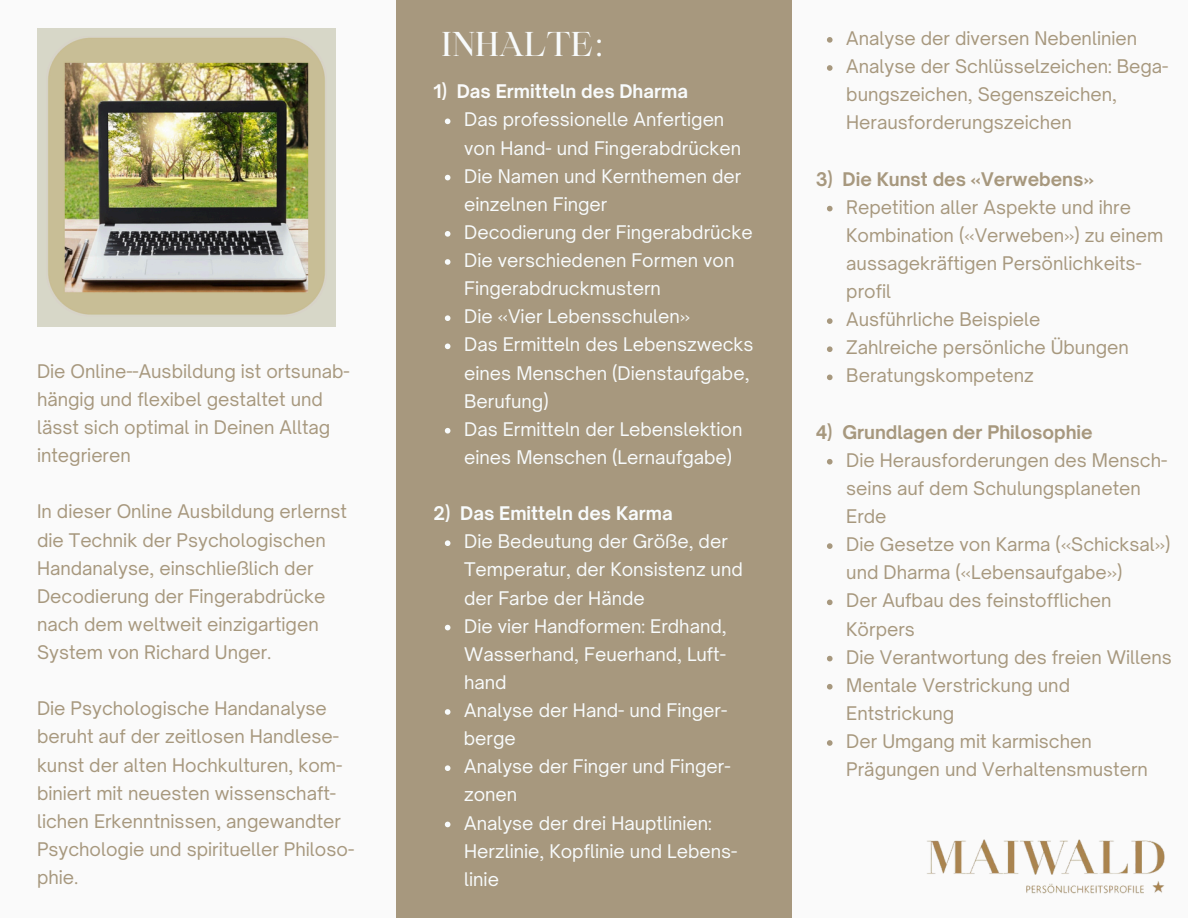
<style>
.page{position:relative;width:1188px;height:918px;background:#fff}
.page>*{position:absolute;margin:0;border:0;box-sizing:border-box;transform-origin:0 0}
.t1{font:33px "Maharlika";color:#f8fbfc}
.t2{font:18px/28.2px "Open Sauce One";color:#a7987e}
.t3{font:18px/28.2px "Open Sauce One";color:#f8fbfc}
.t4{font:700 18px "Open Sauce One";color:#a7987e}
.t5{font:700 18px "Open Sauce One";color:#f8fbfc}
.s1{color:#fbfbfb}
</style>
<div class="page">
<div style="left:396px;top:0;width:396px;height:918px;background:#a7987e"></div>
<img style="left:926px;top:839px;width:239px;height:55px">
<img style="left:37px;top:28px;width:298px;height:299px">
<svg style="left:445px;top:119px;width:5px;height:5px"></svg>
<svg style="left:445px;top:175px;width:5px;height:5px"></svg>
<svg style="left:445px;top:231px;width:5px;height:6px"></svg>
<svg style="left:445px;top:259px;width:5px;height:6px"></svg>
<svg style="left:445px;top:315px;width:5px;height:6px"></svg>
<svg style="left:445px;top:344px;width:5px;height:5px"></svg>
<svg style="left:445px;top:428px;width:5px;height:6px"></svg>
<svg style="left:445px;top:540px;width:5px;height:6px"></svg>
<svg style="left:445px;top:625px;width:5px;height:5px"></svg>
<svg style="left:445px;top:709px;width:5px;height:6px"></svg>
<svg style="left:445px;top:765px;width:5px;height:6px"></svg>
<svg style="left:445px;top:822px;width:5px;height:5px"></svg>
<svg style="left:827px;top:37px;width:6px;height:6px"></svg>
<svg style="left:827px;top:65px;width:6px;height:6px"></svg>
<svg style="left:827px;top:206px;width:6px;height:5px"></svg>
<svg style="left:827px;top:318px;width:6px;height:6px"></svg>
<svg style="left:827px;top:346px;width:6px;height:6px"></svg>
<svg style="left:827px;top:375px;width:6px;height:5px"></svg>
<svg style="left:827px;top:459px;width:6px;height:6px"></svg>
<svg style="left:827px;top:543px;width:6px;height:6px"></svg>
<svg style="left:827px;top:600px;width:6px;height:5px"></svg>
<svg style="left:827px;top:656px;width:6px;height:5px"></svg>
<svg style="left:827px;top:684px;width:6px;height:6px"></svg>
<svg style="left:827px;top:740px;width:6px;height:6px"></svg>
<p class="t2" style="left:37px;top:357px;width:314px">Die Online--Ausbildung ist ortsunab&shy;hängig und flexibel gestaltet und lässt sich optimal in Deinen Alltag integrieren</p>
<p class="t2" style="left:37px;top:498px;width:312px">In dieser Online Ausbildung erlernst die Technik der Psychologischen<br>Handanalyse, einschließlich der<br>Decodierung der Fingerabdrücke nach dem weltweit einzigartigen<br>System von Richard Unger.</p>
<p class="t2" style="left:37px;top:694px;width:319px">Die Psychologische Handanalyse beruht auf der zeitlosen Handlese&shy;kunst der alten Hochkulturen, kom&shy;biniert mit neuesten wissenschaft&shy;lichen Erkenntnissen, angewandter<br>Psychologie und spiritueller Philoso&shy;phie.</p>
<p class="t1" style="left:442px;top:31px;width:162px">INHALTE:</p>
<p class="t5" style="left:434px;top:80px;width:256px"><span class="s1">1) Das E</span>rmitteln des Dharma</p>
<p class="t3" style="left:464px;top:105px;width:279px">Das professionelle Anfertigen von Hand- und Fingerabdrücken</p>
<p class="t3" style="left:464px;top:162px;width:279px">Die Namen und Kernthemen der einzelnen Finger</p>
<p class="t3" style="left:464px;top:218px;width:290px">Decodierung der Fingerabdrücke</p>
<h1 class="t3" style="left:464px;top:246px;width:272px">Die verschiedenen Formen von<br>Fingerabdruckmustern</h1>
<h2 class="t3" style="left:464px;top:302px;width:227px">Die «Vier Lebensschulen»</h2>
<p class="t3" style="left:464px;top:330px;width:291px">Das Ermitteln des Lebenszwecks eines Menschen (Dienstaufgabe,<br>Berufung)</p>
<p class="t3" style="left:464px;top:415px;width:280px">Das Ermitteln der Lebenslektion eines Menschen (Lernaufgabe)</p>
<p class="t5" style="left:434px;top:502px;width:241px">2) Das Emitteln des Karma</p>
<p class="t3" style="left:464px;top:527px;width:280px">Die Bedeutung der Größe, der<br>Temperatur, der Konsistenz und der Farbe der Hände</p>
<p class="t3" style="left:464px;top:612px;width:264px;text-align:justify">Die vier Handformen: Erdhand, Wasserhand, Feuerhand, Luft&shy;hand</p>
<p class="t3" style="left:464px;top:696px;width:265px">Analyse der Hand- und Finger-</p>
<p class="t3" style="left:464px;top:724px;width:54px">berge</p>
<h2 class="t3" style="left:464px;top:752px;width:268px">Analyse der Finger und Finger&shy;zonen</h2>
<p class="t3" style="left:464px;top:809px;width:275px">Analyse der drei Hauptlinien:<br>Herzlinie, Kopflinie und Lebens&shy;linie</p>
<p class="t2" style="left:846px;top:24px;width:292px">Analyse der diversen Nebenlinien</p>
<p class="t2" style="left:846px;top:52px;width:324px">Analyse der Schlüsselzeichen: Bega&shy;bungszeichen, Segenszeichen,<br>Herausforderungszeichen</p>
<p class="t4" style="left:816px;top:168px;width:280px">3) Die Kunst des «Verwebens»</p>
<p class="t2" style="left:846px;top:193px;width:318px">Repetition aller Aspekte und ihre<br>Kombination («Verweben») zu einem aussagekräftigen Persönlichkeits&shy;profil</p>
<p class="t2" style="left:846px;top:305px;width:196px">Ausfü hrliche Beispiele</p>
<p class="t2" style="left:846px;top:333px;width:284px">Zahlreiche persönliche Übungen</p>
<p class="t2" style="left:846px;top:361px;width:189px">Beratungskompetenz</p>
<h2 class="t4" style="left:816px;top:421px;width:279px">4) Grundlagen der Philosophie</h2>
<p class="t2" style="left:846px;top:446px;width:323px">Die Herausforderungen des Mensch&shy;seins auf dem Schulungsplaneten<br>Erde</p>
<p class="t2" style="left:846px;top:530px;width:326px">Die Gesetze von Karma («Schicksal») und Dharma («Lebensaufgabe»)</p>
<p class="t2" style="left:846px;top:586px;width:267px">Der Aufbau des feinstofflichen<br>Körpers</p>
<p class="t2" style="left:846px;top:643px;width:327px">Die Verantwortung des freien Willens</p>
<h2 class="t2" style="left:846px;top:671px;width:225px">Mentale Verstrickung und<br>Entstrickung</h2>
<p class="t2" style="left:846px;top:727px;width:303px">Der Umgang mit karmischen<br>Prägungen und Verhaltensmustern</p>
</div>
